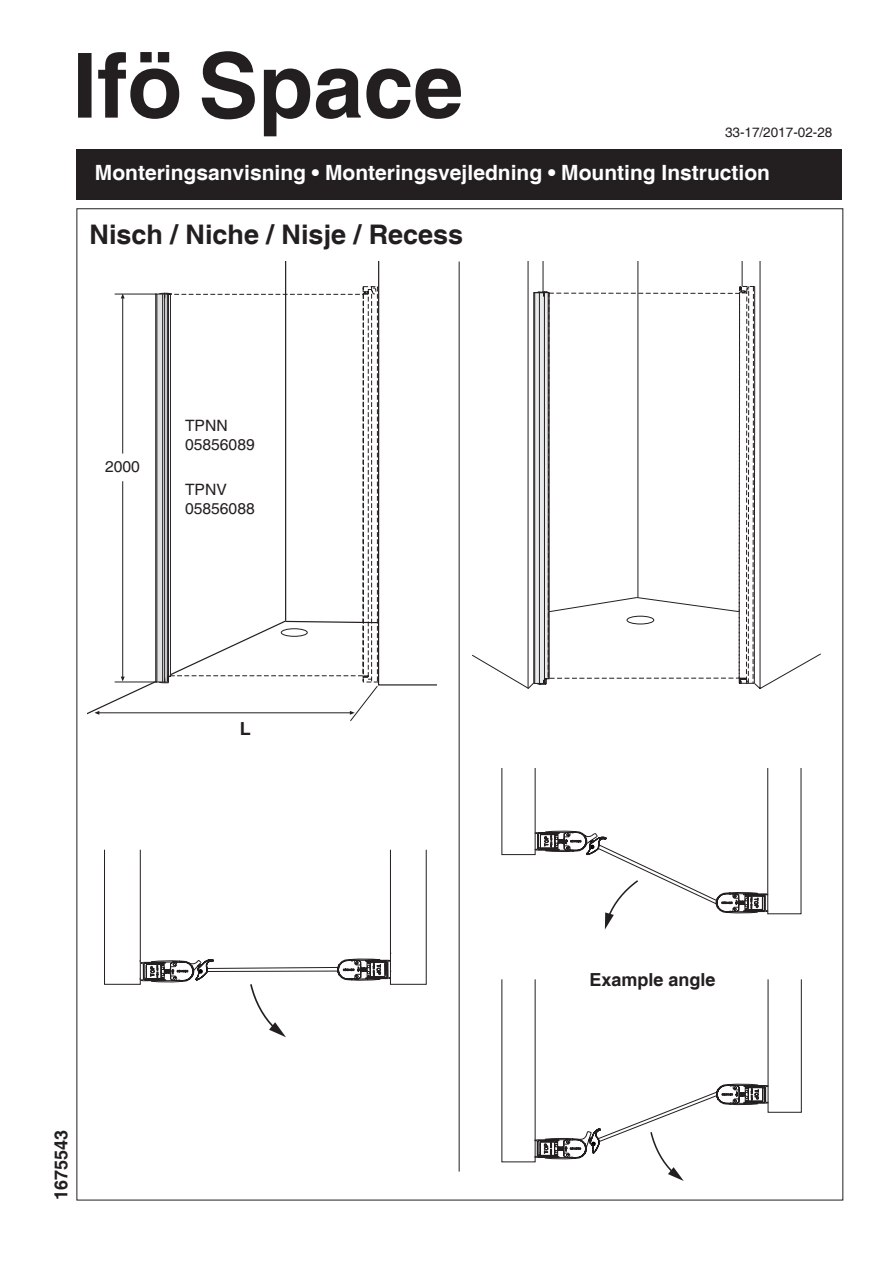
<style>
.page{position:relative;width:893px;height:1263px;background:#fff}
.page>*{position:absolute;margin:0;border:0;box-sizing:border-box;transform-origin:0 0}
.Rubrik{font:700 90px "Helvetica";color:#231f20}
.Underrubrik_1{font:700 27px "Helvetica";color:#231f20}
.figurtext{font:700 21px "Helvetica";color:#fff}
.Rubrik_5{font:700 18px "Helvetica";color:#231f20}
.Underrubrik_2{font:700 18px "Helvetica";color:#231f20}
.t1{font:15.6px/18.8px "Helvetica";color:#231f20}
.Bildtext{font:13.5px "Helvetica";color:#231f20}
</style>
<div class="page">
<div style="left:76px;top:149px;width:766px;height:50px;background:#231f20"></div>
<svg style="left:87px;top:261px;width:263px;height:454px"></svg>
<svg style="left:167px;top:286px;width:183px;height:396px"></svg>
<hr style="left:99px;top:712px;width:251px;height:1px;background:#231f20">
<svg style="left:94px;top:711px;width:5px;height:4px"></svg>
<svg style="left:350px;top:261px;width:87px;height:461px"></svg>
<svg style="left:155px;top:293px;width:17px;height:390px;background:#969596"></svg>
<hr style="left:115px;top:294px;width:42px;height:1px;background:#231f20">
<hr style="left:115px;top:682px;width:42px;height:1px;background:#231f20">
<hr style="left:122px;top:298px;width:1px;height:156px;background:#231f20">
<hr style="left:122px;top:481px;width:1px;height:196px;background:#231f20">
<svg style="left:121px;top:677px;width:4px;height:4px"></svg>
<svg style="left:121px;top:294px;width:4px;height:4px"></svg>
<svg style="left:637px;top:261px;width:184px;height:428px"></svg>
<svg style="left:472px;top:291px;width:78px;height:398px"></svg>
<svg style="left:548px;top:293px;width:191px;height:386px"></svg>
<div style="left:627px;top:616px;width:27px;height:8px;border:1px solid #231f20;border-radius:50%"></div>
<svg style="left:739px;top:261px;width:16px;height:423px"></svg>
<svg style="left:104px;top:850px;width:323px;height:187px"></svg>
<svg style="left:501px;top:769px;width:301px;height:393px"></svg>
<svg style="left:534px;top:831px;width:234px;height:350px"></svg>
<hr style="left:459px;top:261px;width:1px;height:910px;background:#231f20">
<p class="Rubrik" style="left:72px;top:31px;width:393px">Ifö Space</p>
<p class="Bildtext" style="left:725px;top:125px;width:109px">33-17/2017-02-28</p>
<p class="figurtext" style="left:95px;top:160px;width:677px">Monteringsanvisning • Monteringsvejledning • Mounting Instruction</p>
<p class="Underrubrik_1" style="left:90px;top:218px;width:375px">Nisch / Niche / Nisje / Recess</p>
<p class="t1" style="left:105px;top:458px;width:36px">2000</p>
<p class="t1" style="left:185px;top:417px;width:71px">TPNN<br>05856089</p>
<p class="t1" style="left:185px;top:481px;width:71px">TPNV<br>05856088</p>
<p class="Rubrik_5" style="left:240px;top:718px;width:12px">L</p>
<p class="Underrubrik_2" style="left:50px;top:1199px;width:72px;rotate:-90deg">1675543</p>
<p class="Rubrik_5" style="left:589px;top:969px;width:128px">Example angle</p>
</div>
